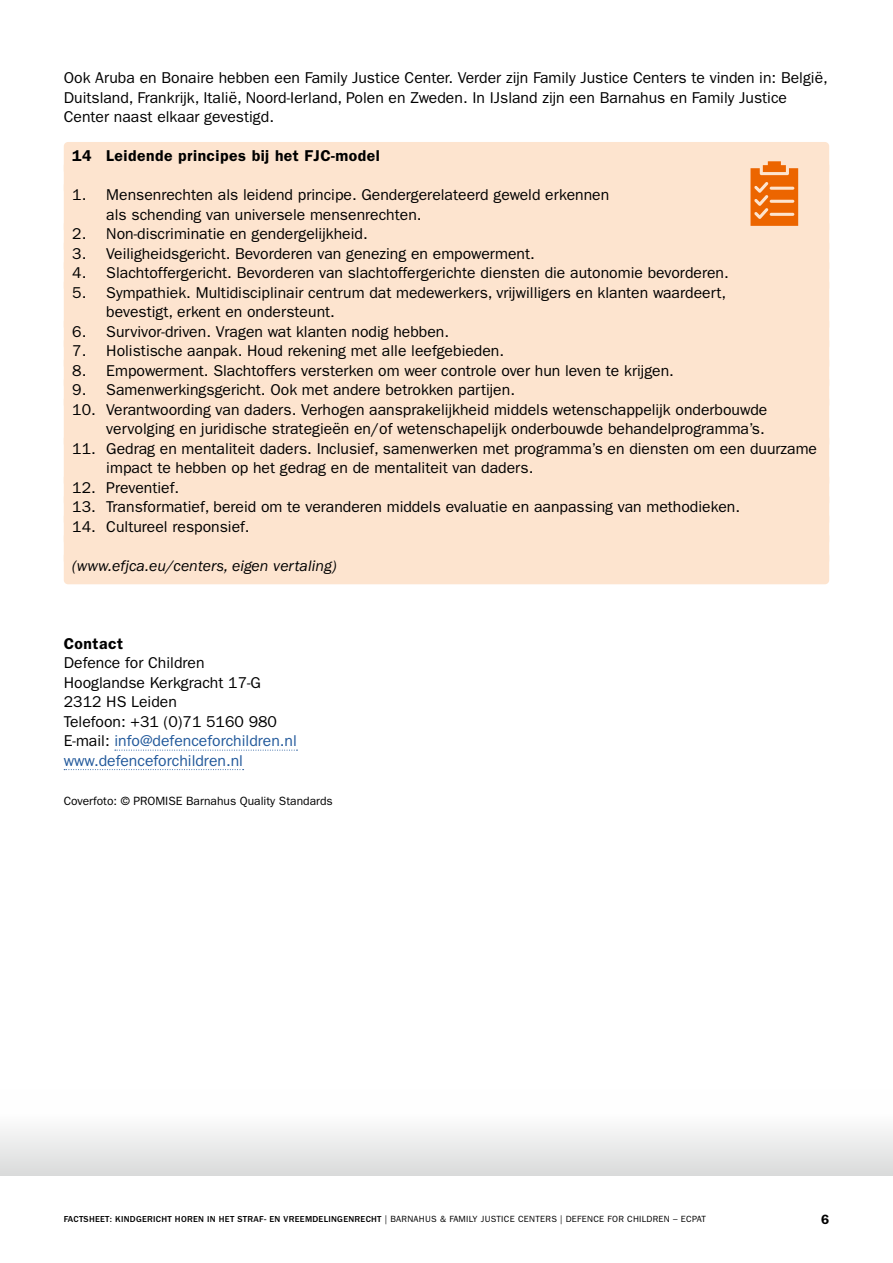
<style>
.page{position:relative;width:893px;height:1263px;background:#fff}
.page>*{position:absolute;margin:0;border:0;box-sizing:border-box;transform-origin:0 0}
.t1{font:15.75px/19.5px "ITC Franklin Gothic Std";color:#000}
.t2{font:600 15.75px "ITC Franklin Gothic Std";letter-spacing:.03em;color:#000}
.t3{font:italic 15.75px "ITC Franklin Gothic Std";letter-spacing:.005em;color:#000}
.t4{font:600 13.5px "ITC Franklin Gothic Std";color:#000}
.t5{font:12px "ITC Franklin Gothic Std";color:#000}
.t6{font:500 9px "ITC Franklin Gothic Std";letter-spacing:.03em;color:#000}
.s1{color:#22599b}
.s2{font-weight:400}
</style>
<div class="page">
<div style="left:0;top:1089px;width:893px;height:86px;background:linear-gradient(to bottom,#fff,#dddede)"></div>
<div style="left:64px;top:142px;width:765px;height:33px;background:#fde4cf;border-radius:4px"></div>
<div style="left:64px;top:161px;width:765px;height:33px;background:#fde4cf;border-radius:4px"></div>
<div style="left:64px;top:181px;width:765px;height:52px;background:#fde4cf;border-radius:4px"></div>
<div style="left:64px;top:220px;width:765px;height:33px;background:#fde4cf;border-radius:4px"></div>
<div style="left:64px;top:239px;width:765px;height:33px;background:#fde4cf;border-radius:4px"></div>
<div style="left:64px;top:259px;width:765px;height:33px;background:#fde4cf;border-radius:4px"></div>
<div style="left:64px;top:278px;width:765px;height:53px;background:#fde4cf;border-radius:4px"></div>
<div style="left:64px;top:317px;width:765px;height:33px;background:#fde4cf;border-radius:4px"></div>
<div style="left:64px;top:337px;width:765px;height:33px;background:#fde4cf;border-radius:4px"></div>
<div style="left:64px;top:356px;width:765px;height:33px;background:#fde4cf;border-radius:4px"></div>
<div style="left:64px;top:376px;width:765px;height:33px;background:#fde4cf;border-radius:4px"></div>
<div style="left:64px;top:395px;width:765px;height:53px;background:#fde4cf;border-radius:4px"></div>
<div style="left:64px;top:434px;width:765px;height:53px;background:#fde4cf;border-radius:4px"></div>
<div style="left:64px;top:473px;width:765px;height:33px;background:#fde4cf;border-radius:4px"></div>
<div style="left:64px;top:493px;width:765px;height:33px;background:#fde4cf;border-radius:4px"></div>
<div style="left:64px;top:512px;width:765px;height:33px;background:#fde4cf;border-radius:4px"></div>
<div style="left:64px;top:532px;width:765px;height:33px;background:#fde4cf;border-radius:4px"></div>
<div style="left:64px;top:551px;width:765px;height:33px;background:#fde4cf;border-radius:4px"></div>
<svg style="left:115px;top:750px;width:183px;height:1px"></svg>
<svg style="left:64px;top:769px;width:180px;height:1px"></svg>
<svg style="left:750px;top:161px;width:48px;height:65px"></svg>
<p class="t1" style="left:64px;top:68px;width:766px">Ook Aruba en Bonaire hebben een Family Justice Center. Verder zijn Family Justice Centers te vinden in: België,<br>Duitsland, Frankrijk, Italië, Noord-Ierland, Polen en Zweden. In IJsland zijn een Barnahus en Family Justice<br>Center naast elkaar gevestigd.</p>
<p class="t2" style="left:72px;top:147px;width:309px">14 Leidende principes bij het FJC-model</p>
<p class="t1" style="left:106px;top:185px;width:504px;text-indent:-34px">1. Mensenrechten als leidend principe. Gendergerelateerd geweld erkennen als schending van universele mensenrechten.</p>
<p class="t1" style="left:72px;top:224px;width:297px">2. Non-discriminatie en gendergelijkheid.</p>
<p class="t1" style="left:72px;top:244px;width:464px">3. Veiligheidsgericht. Bevorderen van genezing en empowerment.</p>
<p class="t1" style="left:72px;top:263px;width:658px">4. Slachtoffergericht. Bevorderen van slachtoffergerichte diensten die autonomie bevorderen.</p>
<p class="t1" style="left:106px;top:283px;width:621px;text-indent:-34px">5. Sympathiek. Multidisciplinair centrum dat medewerkers, vrijwilligers en klanten waardeert, bevestigt, erkent en ondersteunt.</p>
<p class="t1" style="left:72px;top:322px;width:378px">6. Survivor-driven. Vragen wat klanten nodig hebben.</p>
<p class="t1" style="left:72px;top:341px;width:433px">7. Holistische aanpak. Houd rekening met alle leefgebieden.</p>
<p class="t1" style="left:72px;top:361px;width:603px">8. Empowerment. Slachtoffers versterken om weer controle over hun leven te krijgen.</p>
<p class="t1" style="left:72px;top:380px;width:444px">9. Samenwerkingsgericht. Ook met andere betrokken partijen.</p>
<p class="t1" style="left:72px;top:400px;width:697px;text-align:right">10. Verantwoording van daders. Verhogen aansprakelijkheid middels wetenschappelijk onderbouwde vervolging en juridische strategieën en/of wetenschapelijk onderbouwde behandelprogramma’s.</p>
<p class="t1" style="left:106px;top:439px;width:712px;text-indent:-34px">11. Gedrag en mentaliteit daders. Inclusief, samenwerken met programma’s en diensten om een duurzame impact te hebben op het gedrag en de mentaliteit van daders.</p>
<p class="t1" style="left:72px;top:478px;width:108px">12. Preventief.</p>
<p class="t1" style="left:72px;top:497px;width:669px">13. Transformatief, bereid om te veranderen middels evaluatie en aanpassing van methodieken.</p>
<p class="t1" style="left:72px;top:517px;width:179px">14. Cultureel responsief.</p>
<p class="t3" style="left:72px;top:557px;width:266px">(www.efjca.eu/centers, eigen vertaling)</p>
<p class="t2" style="left:64px;top:634px;width:61px">Contact</p>
<p class="t1" style="left:64px;top:653px;width:235px">Defence for Children<br>Hooglandse Kerkgracht 17-G<br>2312 HS Leiden<br>Telefoon: +31 (0)71 5160 980<br>E-mail: <span class="s1">info@defenceforchildren.nl www.defenceforchildren.nl</span></p>
<p class="t5" style="left:64px;top:794px;width:270px">Coverfoto: © PROMISE Barnahus Quality Standards</p>
<p class="t6" style="left:64px;top:1214px;width:644px">FACTSHEET: KINDGERICHT HOREN IN HET STRAF- EN VREEMDELINGENRECHT <span class="s2">| BARNAHUS &amp; FAMILY JUSTICE CENTERS | DEFENCE FOR CHILDREN – ECPAT</span></p>
<p class="t4" style="left:821px;top:1211px;width:10px">6</p>
</div>
